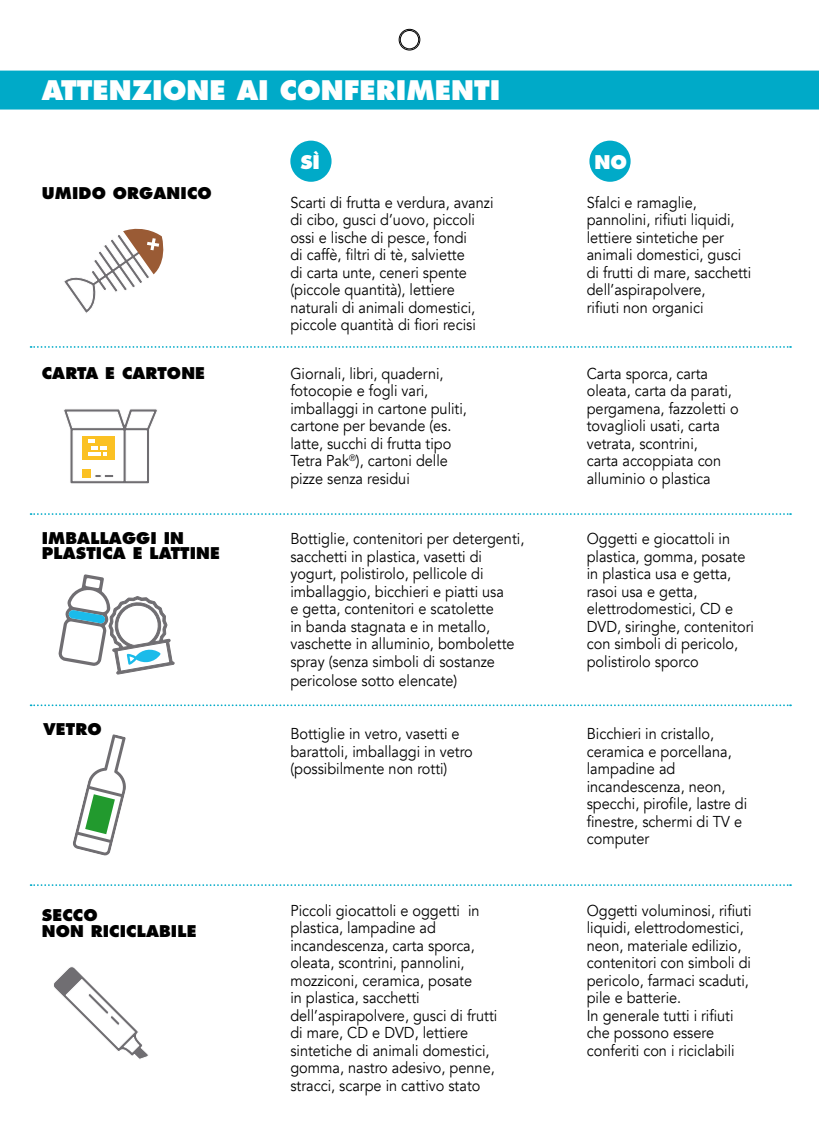
<style>
.page{position:relative;width:819px;height:1141px;background:#fff}
.page>*{position:absolute;margin:0;border:0;box-sizing:border-box;transform-origin:0 0}
.t1{font:800 26.25px "Futura";color:#fff}
.t2{font:800 18.38px "Futura";color:#fff}
.t3{font:15.75px/17.5px "Avenir";color:#000;scale:.92 1}
.t4{font:800 15.75px/15.8px "Futura";letter-spacing:.01em;color:#000}
</style>
<div class="page">
<svg style="left:31px;top:346px;width:760px;height:2px"></svg>
<svg style="left:31px;top:513px;width:760px;height:2px"></svg>
<svg style="left:31px;top:704px;width:760px;height:2px"></svg>
<svg style="left:31px;top:884px;width:760px;height:2px"></svg>
<div style="left:0;top:71px;width:819px;height:39px;background:#00aac8"></div>
<div style="left:290px;top:141px;width:41px;height:41px;background:#00aac8;border-radius:50%"></div>
<div style="left:589px;top:141px;width:41px;height:41px;background:#00aac8;border-radius:50%"></div>
<svg style="left:64px;top:228px;width:100px;height:85px"></svg>
<svg style="left:58px;top:574px;width:116px;height:100px"></svg>
<svg style="left:64px;top:409px;width:93px;height:75px"></svg>
<svg style="left:54px;top:967px;width:94px;height:92px"></svg>
<svg style="left:73px;top:734px;width:53px;height:122px"></svg>
<div style="left:398px;top:29px;width:22px;height:21px;border:1px solid #000;border-radius:50%"></div>
<div style="left:400px;top:30px;width:19px;height:19px;border:1px solid #000;border-radius:50%"></div>
<h1 class="t1" style="left:42px;top:74px;width:460px">ATTENZIONE AI CONFERIMENTI</h1>
<p class="t4" style="left:42px;top:185px;width:171px">UMIDO ORGANICO</p>
<p class="t4" style="left:42px;top:365px;width:165px">CARTA E CARTONE</p>
<p class="t4" style="left:42px;top:530px;width:180px">IMBALLAGGI IN<br>PLASTICA E LATTINE</p>
<p class="t4" style="left:43px;top:721px;width:60px">VETRO</p>
<p class="t4" style="left:42px;top:907px;width:156px">SECCO<br>NON RICICLABILE</p>
<p class="t2" style="left:300px;top:151px;width:21px">SÌ</p>
<p class="t2" style="left:594px;top:151px;width:34px">NO</p>
<p class="t3" style="left:290px;top:194px;width:222px">Scarti di frutta e verdura, avanzi di cibo, gusci d’uovo, piccoli ossi e lische di pesce, fondi<br>di caffè, filtri di tè, salviette<br>di carta unte, ceneri spente (piccole quantità), lettiere naturali di animali domestici, piccole quantità di fiori recisi</p>
<p class="t3" style="left:586px;top:194px;width:180px">Sfalci e ramaglie, pannolini, rifiuti liquidi, lettiere sintetiche per animali domestici, gusci di frutti di mare, sacchetti dell’aspirapolvere,<br>rifiuti non organici</p>
<p class="t3" style="left:290px;top:365px;width:193px">Giornali, libri, quaderni, fotocopie e fogli vari, imballaggi in cartone puliti, cartone per bevande (es. latte, succhi di frutta tipo<br>Tetra Pak<sup>®</sup>), cartoni delle pizze senza residui</p>
<p class="t3" style="left:586px;top:365px;width:167px">Carta sporca, carta oleata, carta da parati, pergamena, fazzoletti o tovaglioli usati, carta vetrata, scontrini,<br>carta accoppiata con alluminio o plastica</p>
<p class="t3" style="left:290px;top:531px;width:256px">Bottiglie, contenitori per detergenti, sacchetti in plastica, vasetti di yogurt, polistirolo, pellicole di imballaggio, bicchieri e piatti usa<br>e getta, contenitori e scatolette<br>in banda stagnata e in metallo, vaschette in alluminio, bombolette spray (senza simboli di sostanze</p>
<p class="t3" style="left:290px;top:672px;width:183px">pericolose sotto elencate)</p>
<p class="t3" style="left:586px;top:531px;width:183px">Oggetti e giocattoli in plastica, gomma, posate in plastica usa e getta, rasoi usa e getta, elettrodomestici, CD e<br>DVD, siringhe, contenitori con simboli di pericolo, polistirolo sporco</p>
<p class="t3" style="left:290px;top:725px;width:200px">Bottiglie in vetro, vasetti e barattoli, imballaggi in vetro (possibilmente non rotti)</p>
<p class="t3" style="left:586px;top:725px;width:176px">Bicchieri in cristallo, ceramica e porcellana, lampadine ad incandescenza, neon, specchi, pirofile, lastre di finestre, schermi di TV e computer</p>
<p class="t3" style="left:290px;top:902px;width:226px">Piccoli giocattoli e oggetti in plastica, lampadine ad incandescenza, carta sporca, oleata, scontrini, pannolini, mozziconi, ceramica, posate<br>in plastica, sacchetti dell’aspirapolvere, gusci di frutti di mare, CD e DVD, lettiere sintetiche di animali domestici, gomma, nastro adesivo, penne, stracci, scarpe in cattivo stato</p>
<p class="t3" style="left:586px;top:902px;width:180px">Oggetti voluminosi, rifiuti liquidi, elettrodomestici, neon, materiale edilizio, contenitori con simboli di pericolo, farmaci scaduti, pile e batterie.<br>In generale tutti i rifiuti che possono essere conferiti con i riciclabili</p>
</div>
